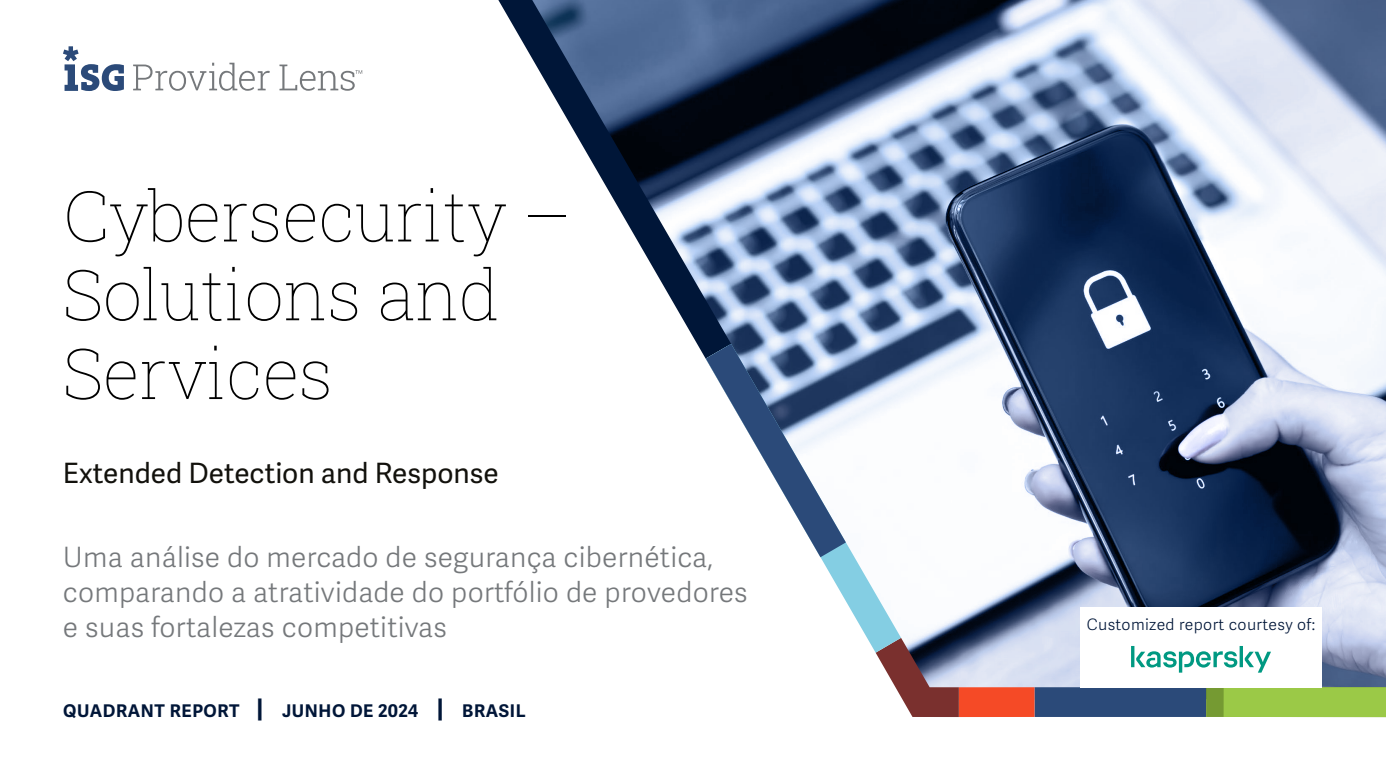
<style>
.page{position:relative;width:1386px;height:780px;background:#fff}
.page>*{position:absolute;margin:0;border:0;box-sizing:border-box;transform-origin:0 0}
.t1{font:70px/78.8px "Roboto Slab ISG P Thin";letter-spacing:-.01em;color:#000}
.t2{font:300 28px/35px "Adelle Sans";letter-spacing:.01em;color:#75787b}
.t3{font:28px "Adelle Sans";color:#12110c}
.t4{font:700 17.5px "Adelle Sans";letter-spacing:.035em;color:#001638}
.t5{font:300 15.75px "Adelle Sans";letter-spacing:.025em;color:#001638}
.s1{color:#fff}
.s2{font-size:24.5px}
</style>
<div class="page">
<svg style="left:846px;top:0;width:540px;height:687px"></svg>
<svg style="left:1206px;top:688px;width:18px;height:29px"></svg>
<div style="left:1224px;top:687px;width:162px;height:30px;background:#9bc947"></div>
<div style="left:1034px;top:687px;width:172px;height:30px;background:#2b4a79"></div>
<div style="left:959px;top:687px;width:76px;height:30px;background:#f54a26"></div>
<svg style="left:876px;top:638px;width:83px;height:79px"></svg>
<svg style="left:498px;top:0;width:348px;height:359px"></svg>
<svg style="left:820px;top:344px;width:81px;height:308px"></svg>
<svg style="left:706px;top:344px;width:140px;height:213px"></svg>
<svg style="left:133px;top:63px;width:137px;height:28px"></svg>
<svg style="left:279px;top:65px;width:83px;height:26px"></svg>
<svg style="left:63px;top:46px;width:61px;height:45px"></svg>
<div style="left:1080px;top:607px;width:242px;height:81px;background:#fff"></div>
<svg style="left:1131px;top:646px;width:140px;height:26px"></svg>
<h1 class="t1" style="left:63px;top:175px;width:509px">Cybersecurity –<br>Solutions and<br>Services</h1>
<p class="t3" style="left:63px;top:457px;width:437px">Extended Detection and Response</p>
<p class="t2" style="left:63px;top:541px;width:686px">Uma análise do mercado de segurança cibernética, comparando a atratividade do portfólio de provedores e suas fortalezas competitivas</p>
<p class="t4" style="left:63px;top:700px;width:464px">QUADRANT REPORT<span class="s1">—</span><span class="s2">|</span><span class="s1">—</span>JUNHO DE 2024<span class="s1">—</span><span class="s2">|</span><span class="s1">—</span>BRASIL</p>
<p class="t5" style="left:1087px;top:615px;width:230px">Customized report courtesy of:</p>
</div>
